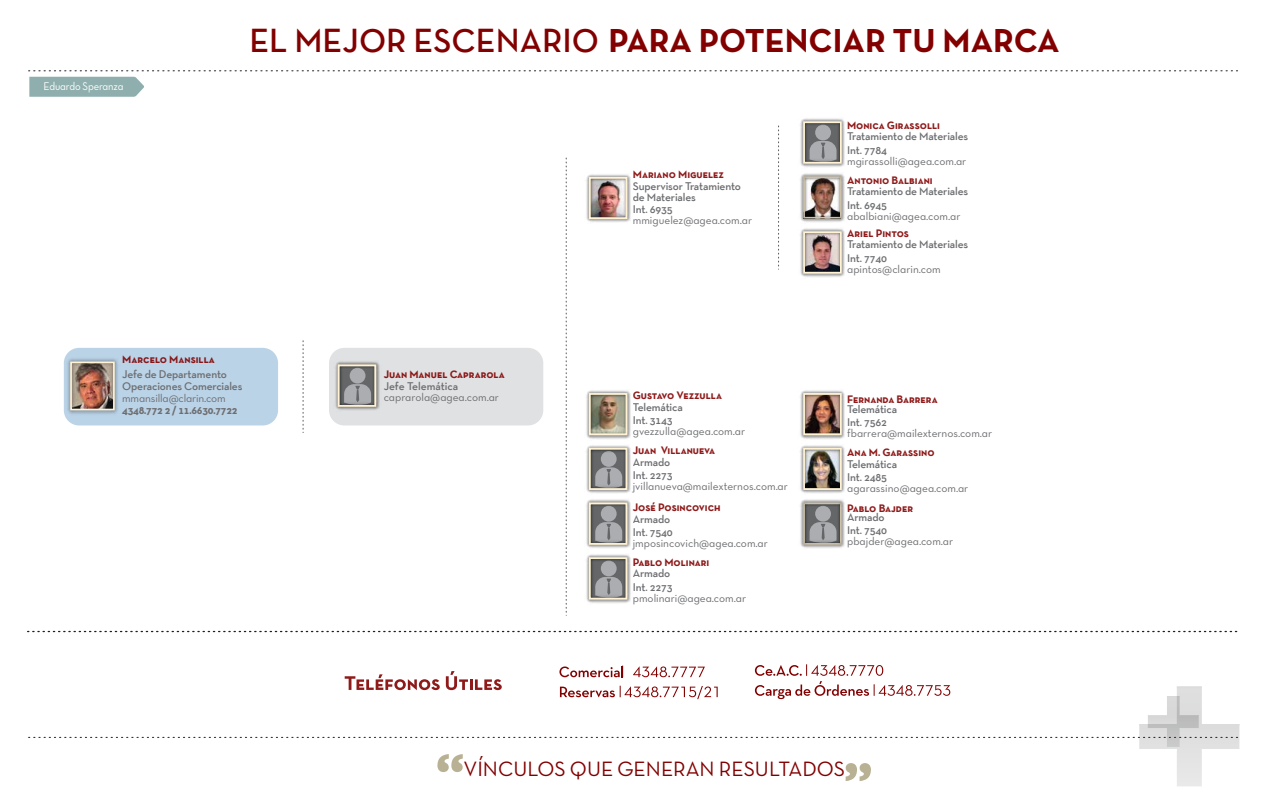
<style>
.page{position:relative;width:1268px;height:812px;background:#fff}
.page>*{position:absolute;margin:0;border:0;box-sizing:border-box;transform-origin:0 0}
.t1{font:700 33.8px "Neutra Text TF";color:#820000}
.t2{font:21.1px "Neutra Text TF Book Alt";color:#820000}
.t3{font:600 11.3px/13.2px "Neutra Text TF";letter-spacing:-.015em;color:#6d6e71}
.t4{font:11.3px "Neutra Text TF Book Alt";color:#6d6e71}
.t5{font:700 11.3px "Neutra Text TF";letter-spacing:-.02em;color:#6d6e71}
.t6{font:11.3px "Neutra Text TF Book Alt";letter-spacing:-.015em;color:#fff;scale:.93 1}
.t7{font:11px "Neutra Text TF Bold SC";color:rgb(130 0 0/.9)}
.s1{font-weight:600}
</style>
<div class="page">
<svg style="left:28px;top:631px;width:1209px;height:1px"></svg>
<div style="left:329px;top:348px;width:214px;height:77px;background:#e0e1e2;border-radius:15px"></div>
<img style="left:335px;top:361px;width:45px;height:49px">
<div style="left:338px;top:364px;width:38px;height:43px;border:2px solid #fff3d4"></div>
<div style="left:64px;top:348px;width:214px;height:77px;background:#bbd3e7;border-radius:15px"></div>
<img style="left:65px;top:356px;width:53px;height:58px">
<div style="left:70px;top:361px;width:45px;height:49px;border:2px solid #fff3d4"></div>
<svg style="left:302px;top:341px;width:1px;height:89px"></svg>
<img style="left:800px;top:228px;width:45px;height:49px">
<div style="left:803px;top:231px;width:38px;height:42px;border:2px solid #fff3d4"></div>
<img style="left:800px;top:118px;width:45px;height:49px">
<div style="left:803px;top:121px;width:38px;height:43px;border:2px solid #fff3d4"></div>
<img style="left:800px;top:173px;width:45px;height:49px">
<div style="left:803px;top:176px;width:38px;height:43px;border:2px solid #fff3d4"></div>
<img style="left:800px;top:499px;width:45px;height:49px">
<div style="left:803px;top:503px;width:38px;height:42px;border:2px solid #fff3d4"></div>
<img style="left:800px;top:445px;width:45px;height:48px">
<div style="left:803px;top:448px;width:38px;height:42px;border:2px solid #fff3d4"></div>
<img style="left:800px;top:390px;width:45px;height:49px">
<div style="left:803px;top:393px;width:38px;height:42px;border:2px solid #fff3d4"></div>
<img style="left:586px;top:174px;width:45px;height:48px">
<div style="left:589px;top:177px;width:38px;height:42px;border:2px solid #fff3d4"></div>
<img style="left:586px;top:499px;width:45px;height:49px">
<div style="left:589px;top:503px;width:38px;height:42px;border:2px solid #fff3d4"></div>
<img style="left:586px;top:554px;width:45px;height:49px">
<div style="left:589px;top:557px;width:38px;height:42px;border:2px solid #fff3d4"></div>
<img style="left:586px;top:390px;width:45px;height:49px">
<div style="left:589px;top:393px;width:38px;height:42px;border:2px solid #fff3d4"></div>
<img style="left:586px;top:445px;width:45px;height:48px">
<div style="left:589px;top:448px;width:38px;height:42px;border:2px solid #fff3d4"></div>
<svg style="left:778px;top:126px;width:1px;height:143px"></svg>
<svg style="left:565px;top:158px;width:1px;height:455px"></svg>
<svg style="left:29px;top:70px;width:1209px;height:1px"></svg>
<svg style="left:29px;top:665px;width:1210px;height:121px"></svg>
<svg style="left:29px;top:77px;width:115px;height:20px;background:#93b2b2"></svg>
<p class="t6" style="left:44px;top:80px;width:87px">Eduardo Speranza</p>
<h1 class="t1" style="left:249px;top:20px;width:811px"><span class="s1">EL MEJOR ESCENARIO</span> PARA POTENCIAR TU MARCA</h1>
<p class="t7" style="left:632px;top:168px;width:93px">Mariano Miguelez</p>
<p class="t3" style="left:633px;top:180px;width:110px;line-height:11.3px">Supervisor Tratamiento de Materiales<br>Int. 6935</p>
<p class="t4" style="left:633px;top:213px;width:121px">mmiguelez@agea.com.ar</p>
<p class="t7" style="left:847px;top:118px;width:94px">Monica Girassolli</p>
<p class="t3" style="left:847px;top:130px;width:123px">Tratamiento de Materiales<br>Int. 7784</p>
<p class="t4" style="left:847px;top:154px;width:121px">mgirassolli@agea.com.ar</p>
<p class="t7" style="left:847px;top:173px;width:87px">Antonio Balbiani</p>
<p class="t3" style="left:847px;top:185px;width:123px">Tratamiento de Materiales<br>Int. 6945</p>
<p class="t4" style="left:847px;top:209px;width:115px">abalbiani@agea.com.ar</p>
<p class="t7" style="left:847px;top:226px;width:63px">Ariel Pintos</p>
<p class="t3" style="left:847px;top:238px;width:123px">Tratamiento de Materiales<br>Int. 7740</p>
<p class="t4" style="left:847px;top:262px;width:95px">apintos@clarin.com</p>
<p class="t7" style="left:122px;top:352px;width:94px">Marcelo Mansilla</p>
<p class="t3" style="left:122px;top:368px;width:122px;line-height:12px">Jefe de Departamento<br>Operaciones Comerciales</p>
<p class="t4" style="left:122px;top:391px;width:105px">mmansilla@clarin.com</p>
<p class="t5" style="left:122px;top:403px;width:117px">4348.772 2 / 11.6630.7722</p>
<p class="t7" style="left:383px;top:367px;width:123px">Juan Manuel Caprarola</p>
<p class="t3" style="left:383px;top:379px;width:76px">Jefe Telemática</p>
<p class="t4" style="left:383px;top:390px;width:117px">caprarola@agea.com.ar</p>
<p class="t7" style="left:633px;top:389px;width:91px">Gustavo Vezzulla</p>
<p class="t3" style="left:633px;top:400px;width:51px">Telemática<br>Int. 3143</p>
<p class="t4" style="left:633px;top:424px;width:114px">gvezzulla@agea.com.ar</p>
<p class="t7" style="left:633px;top:444px;width:84px">Juan Villanueva</p>
<p class="t3" style="left:633px;top:455px;width:42px">Armado<br>Int. 2273</p>
<p class="t4" style="left:633px;top:479px;width:157px">jvillanueva@mailexternos.com.ar</p>
<p class="t7" style="left:633px;top:500px;width:89px">José Posincovich</p>
<p class="t3" style="left:633px;top:512px;width:42px">Armado<br>Int. 7540</p>
<p class="t4" style="left:633px;top:536px;width:136px">jmposincovich@agea.com.ar</p>
<p class="t7" style="left:633px;top:555px;width:78px">Pablo Molinari</p>
<p class="t3" style="left:633px;top:567px;width:42px">Armado<br>Int. 2273</p>
<p class="t4" style="left:633px;top:591px;width:115px">pmolinari@agea.com.ar</p>
<p class="t7" style="left:847px;top:392px;width:92px">Fernanda Barrera</p>
<p class="t3" style="left:847px;top:402px;width:51px">Telemática<br>Int. 7562</p>
<p class="t4" style="left:847px;top:426px;width:146px">fbarrera@mailexternos.com.ar</p>
<p class="t7" style="left:847px;top:446px;width:89px">Ana M. Garassino</p>
<p class="t3" style="left:847px;top:457px;width:51px">Telemática<br>Int. 2485</p>
<p class="t4" style="left:847px;top:481px;width:123px">agarassino@agea.com.ar</p>
<p class="t7" style="left:847px;top:501px;width:68px">Pablo Bajder</p>
<p class="t3" style="left:847px;top:510px;width:42px">Armado<br>Int. 7540</p>
<p class="t4" style="left:847px;top:534px;width:107px">pbajder@agea.com.ar</p>
<h2 class="t2" style="left:463px;top:756px;width:383px">VÍNCULOS QUE GENERAN RESULTADOS</h2>
</div>
